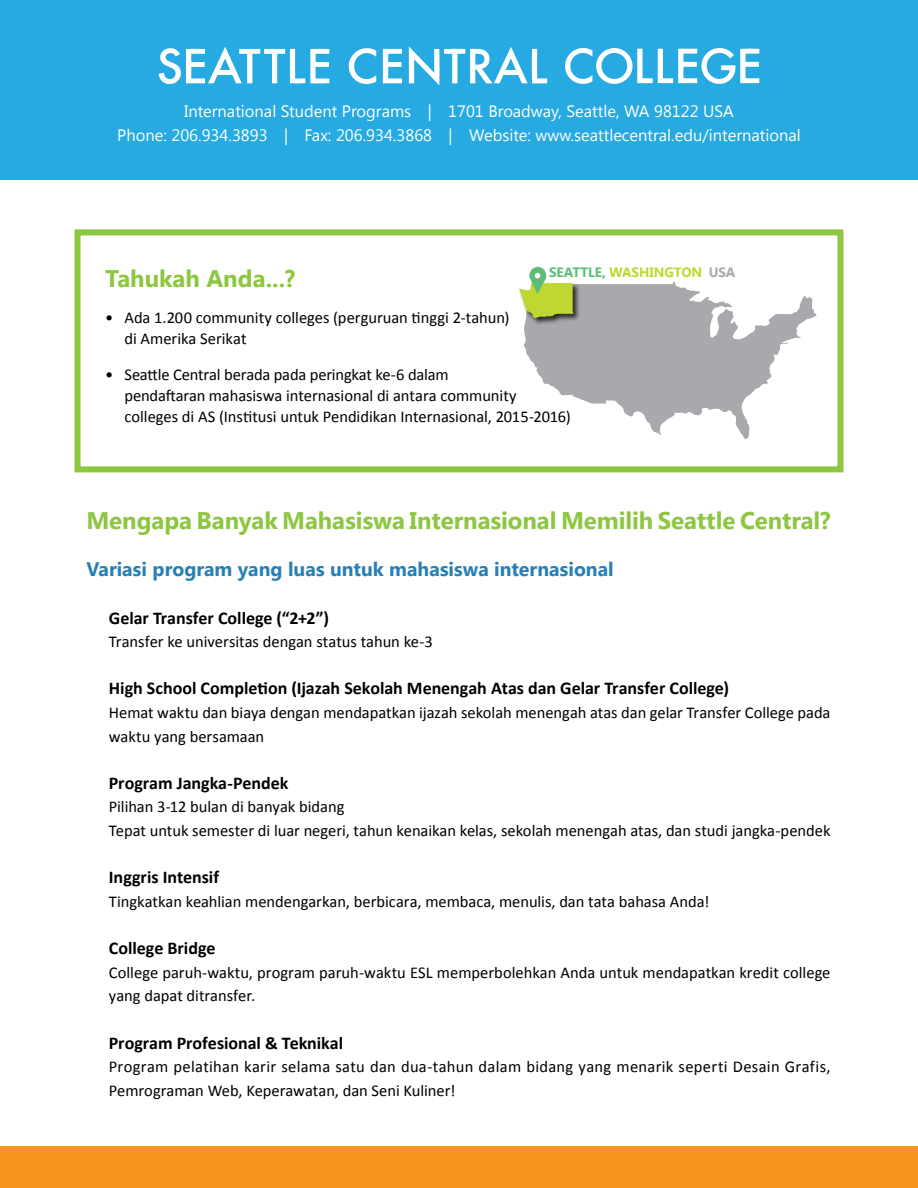
<style>
.page{position:relative;width:918px;height:1188px;background:#fff}
.page>*{position:absolute;margin:0;border:0;box-sizing:border-box;transform-origin:0 0}
.t1{font:700 24px "Segoe UI";letter-spacing:-.005em;color:#8dc63f}
.t2{font:700 19.5px "Segoe UI";color:#2680b5}
.t3{font:700 18px "Calibri";color:#000}
.t4{font:16.5px/21px "Calibri";letter-spacing:-.005em;color:#000}
.t5{font:16.5px/24px "Segoe UI";color:#fff;text-align:center}
.t6{font:16.5px/23.5px "Calibri";letter-spacing:.015em;color:#000}
.t7{font:700 13.5px "Segoe UI";letter-spacing:-.01em;color:#bfd730}
.s1{color:#5dbd77}
.s2{color:#a7a9ac}
</style>
<div class="page">
<div style="left:0;top:0;width:918px;height:179px;background:#27aae1"></div>
<div style="left:0;top:1146px;width:918px;height:42px;background:#f7941e"></div>
<div style="left:75px;top:229px;width:768px;height:243px;border:6px solid #8dc63f"></div>
<svg style="left:524px;top:281px;width:293px;height:158px;fill:#a7a9ac"></svg>
<div style="left:518px;top:282px;width:63px;height:43px;background:#000;opacity:.75"></div>
<svg style="left:519px;top:267px;width:54px;height:51px"></svg>
<svg style="left:565px;top:48px;width:194px;height:36px"></svg>
<svg style="left:383px;top:49px;width:19px;height:34px"></svg>
<svg style="left:348px;top:48px;width:28px;height:37px"></svg>
<svg style="left:409px;top:46px;width:138px;height:39px"></svg>
<svg style="left:159px;top:47px;width:170px;height:37px"></svg>
<p class="t5" style="left:117px;top:99px;width:685px">International Student Programs | 1701 Broadway, Seattle, WA 98122 USA<br>Phone: 206.934.3893 | Fax: 206.934.3868 | Website: www.seattlecentral.edu/international</p>
<p class="t7" style="left:549px;top:262px;width:188px"><span class="s1">SEATTLE,</span> WASHINGTON <span class="s2">USA</span></p>
<h1 class="t1" style="left:105px;top:262px;width:192px">Tahukah Anda...?</h1>
<p class="t4" style="left:125px;top:307px;width:386px;text-indent:-20px">• Ada 1.200 community colleges (perguruan tinggi 2-tahun) di Amerika Serikat</p>
<p class="t4" style="left:125px;top:364px;width:448px;text-indent:-20px">• Seattle Central berada pada peringkat ke-6 dalam<br>pendaftaran mahasiswa internasional di antara community colleges di AS (Institusi untuk Pendidikan Internasional, 2015-2016)</p>
<h1 class="t1" style="left:86px;top:503px;width:746px">Mengapa Banyak Mahasiswa Internasional Memilih Seattle Central?</h1>
<p class="t2" style="left:86px;top:555px;width:529px">Variasi program yang luas untuk mahasiswa internasional</p>
<p class="t3" style="left:109px;top:606px;width:222px">Gelar Transfer College (“2+2”)</p>
<p class="t4" style="left:109px;top:631px;width:325px">Transfer ke universitas dengan status tahun ke-3</p>
<p class="t3" style="left:109px;top:677px;width:622px">High School Completion (Ijazah Sekolah Menengah Atas dan Gelar Transfer College)</p>
<p class="t4" style="left:109px;top:701px;width:723px;line-height:23.5px">Hemat waktu dan biaya dengan mendapatkan ijazah sekolah menengah atas dan gelar Transfer College pada waktu yang bersamaan</p>
<p class="t3" style="left:109px;top:771px;width:181px">Program Jangka-Pendek</p>
<p class="t4" style="left:109px;top:795px;width:723px;line-height:23.5px">Pilihan 3-12 bulan di banyak bidang<br>Tepat untuk semester di luar negeri, tahun kenaikan kelas, sekolah menengah atas, dan studi jangka-pendek</p>
<p class="t3" style="left:109px;top:866px;width:112px">Inggris Intensif</p>
<p class="t4" style="left:109px;top:891px;width:602px">Tingkatkan keahlian mendengarkan, berbicara, membaca, menulis, dan tata bahasa Anda!</p>
<p class="t3" style="left:109px;top:937px;width:108px">College Bridge</p>
<p class="t4" style="left:109px;top:961px;width:723px;line-height:23.5px">College paruh-waktu, program paruh-waktu ESL memperbolehkan Anda untuk mendapatkan kredit college yang dapat ditransfer.</p>
<p class="t3" style="left:109px;top:1031px;width:236px">Program Profesional &amp; Teknikal</p>
<p class="t6" style="left:109px;top:1055px;width:723px">Program pelatihan karir selama satu dan dua-tahun dalam bidang yang menarik seperti Desain Grafis,<br>Pemrograman Web, Keperawatan, dan Seni Kuliner!</p>
</div>
